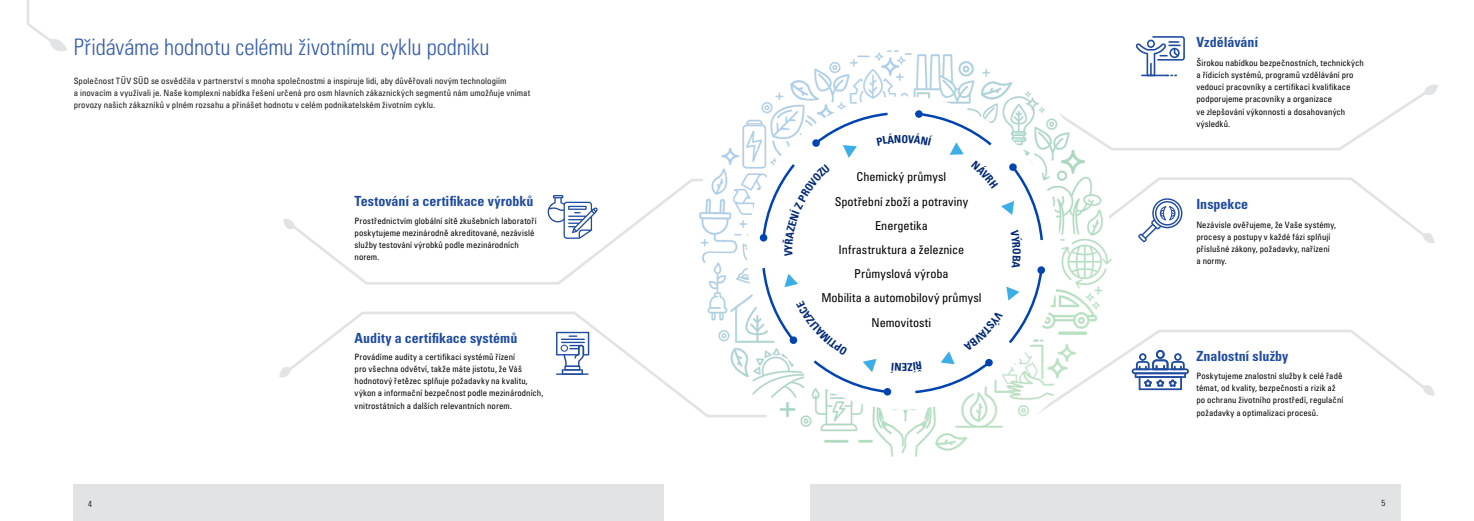
<style>
.page{position:relative;width:1474px;height:521px;background:#fff}
.page>*{position:absolute;margin:0;border:0;box-sizing:border-box;transform-origin:0 0}
.t1{font:22.75px "Univers LTCYR 47 Light Cond";letter-spacing:-.005em;color:#1f4ba0}
.t2{font:14px "Univers LTCYR 67 Bold Cond";color:#1f4ba0}
.t3{font:condensed 12.25px/24.2px "Univers LTCYR 57";color:#000101;text-align:center}
.t4{font:10.85px "Univers LTCYR 67 Bold Cond";color:#002975}
.t5{font:condensed 8.75px/12.2px "Univers LTCYR 57";letter-spacing:.01em;color:#000}
.t6{font:8.75px "Univers LTCYR 47 Light Cond";color:#000}
</style>
<div class="page">
<svg style="left:295px;top:179px;width:404px;height:106px"></svg>
<svg style="left:283px;top:219px;width:12px;height:10px"></svg>
<svg style="left:1111px;top:177px;width:310px;height:84px"></svg>
<svg style="left:1421px;top:232px;width:13px;height:11px"></svg>
<svg style="left:1111px;top:330px;width:310px;height:61px"></svg>
<svg style="left:1421px;top:384px;width:13px;height:12px"></svg>
<svg style="left:1111px;top:76px;width:312px;height:75px"></svg>
<svg style="left:1423px;top:84px;width:14px;height:12px"></svg>
<img style="left:699px;top:51px;width:412px;height:406px">
<svg style="left:26px;top:0;width:41px;height:51px"></svg>
<svg style="left:291px;top:310px;width:478px;height:109px"></svg>
<svg style="left:279px;top:367px;width:12px;height:11px"></svg>
<div style="left:810px;top:484px;width:590px;height:37px;background:#e2e3e4"></div>
<div style="left:73px;top:484px;width:590px;height:37px;background:#e2e3e4"></div>
<div style="left:747px;top:97px;width:313px;height:312px;background:#fff;border-radius:50%"></div>
<svg style="left:1135px;top:36px;width:49px;height:40px"></svg>
<svg style="left:1131px;top:350px;width:57px;height:40px"></svg>
<svg style="left:1138px;top:197px;width:44px;height:45px"></svg>
<svg style="left:547px;top:195px;width:50px;height:44px"></svg>
<svg style="left:556px;top:332px;width:33px;height:43px"></svg>
<svg style="left:760px;top:111px;width:284px;height:284px"></svg>
<h1 class="t1" style="left:74px;top:32px;width:417px">Přidáváme hodnotu celému životnímu cyklu podniku</h1>
<p class="t5" style="left:74px;top:74px;width:458px">Společnost TÜV SÜD se osvědčila v partnerství s mnoha společnostmi a inspiruje lidi, aby důvěřovali novým technologiím<br>a inovacím a využívali je. Naše komplexní nabídka řešení určená pro osm hlavních zákaznických segmentů nám umožňuje vnímat provozy našich zákazníků v plném rozsahu a přinášet hodnotu v celém podnikatelském životním cyklu.</p>
<h2 class="t2" style="left:354px;top:193px;width:180px">Testování a certifikace výrobků</h2>
<p class="t5" style="left:354px;top:214px;width:183px">Prostřednictvím globální sítě zkušebních laboratoří poskytujeme mezinárodně akreditované, nezávislé služby testování výrobků podle mezinárodních norem.</p>
<h2 class="t2" style="left:354px;top:329px;width:164px">Audity a certifikace systémů</h2>
<p class="t5" style="left:354px;top:350px;width:190px">Provádíme audity a certifikaci systémů řízení<br>pro všechna odvětví, takže máte jistotu, že Váš hodnotový řetězec splňuje požadavky na kvalitu, výkon a informační bezpečnost podle mezinárodních, vnitrostátních a dalších relevantních norem.</p>
<p class="t4" style="left:781px;top:256px;width:8px;rotate:-90deg">V</p>
<h3 class="t3" style="left:821px;top:165px;width:162px">Chemický průmysl<br>Spotřební zboží a potraviny<br>Energetika<br>Infrastruktura a železnice<br>Průmyslová výroba<br>Mobilita a automobilový průmysl<br>Nemovitosti</h3>
<h2 class="t2" style="left:1196px;top:34px;width:63px">Vzdělávání</h2>
<p class="t5" style="left:1196px;top:56px;width:169px">Širokou nabídkou bezpečnostních, technických a řídicích systémů, programů vzdělávání pro vedoucí pracovníky a certifikací kvalifikace podporujeme pracovníky a organizace<br>ve zlepšování výkonnosti a dosahovaných výsledků.</p>
<h2 class="t2" style="left:1196px;top:196px;width:53px">Inspekce</h2>
<p class="t5" style="left:1196px;top:218px;width:141px">Nezávisle ověřujeme, že Vaše systémy, procesy a postupy v každé fázi splňují příslušné zákony, požadavky, nařízení a normy.</p>
<h2 class="t2" style="left:1196px;top:348px;width:94px">Znalostní služby</h2>
<p class="t5" style="left:1196px;top:369px;width:148px">Poskytujeme znalostní služby k celé řadě témat, od kvality, bezpečnosti a rizik až po ochranu životního prostředí, regulační požadavky a optimalizaci procesů.</p>
<p class="t6" style="left:88px;top:497px;width:5px">4</p>
<p class="t6" style="left:1381px;top:497px;width:5px">5</p>
</div>
